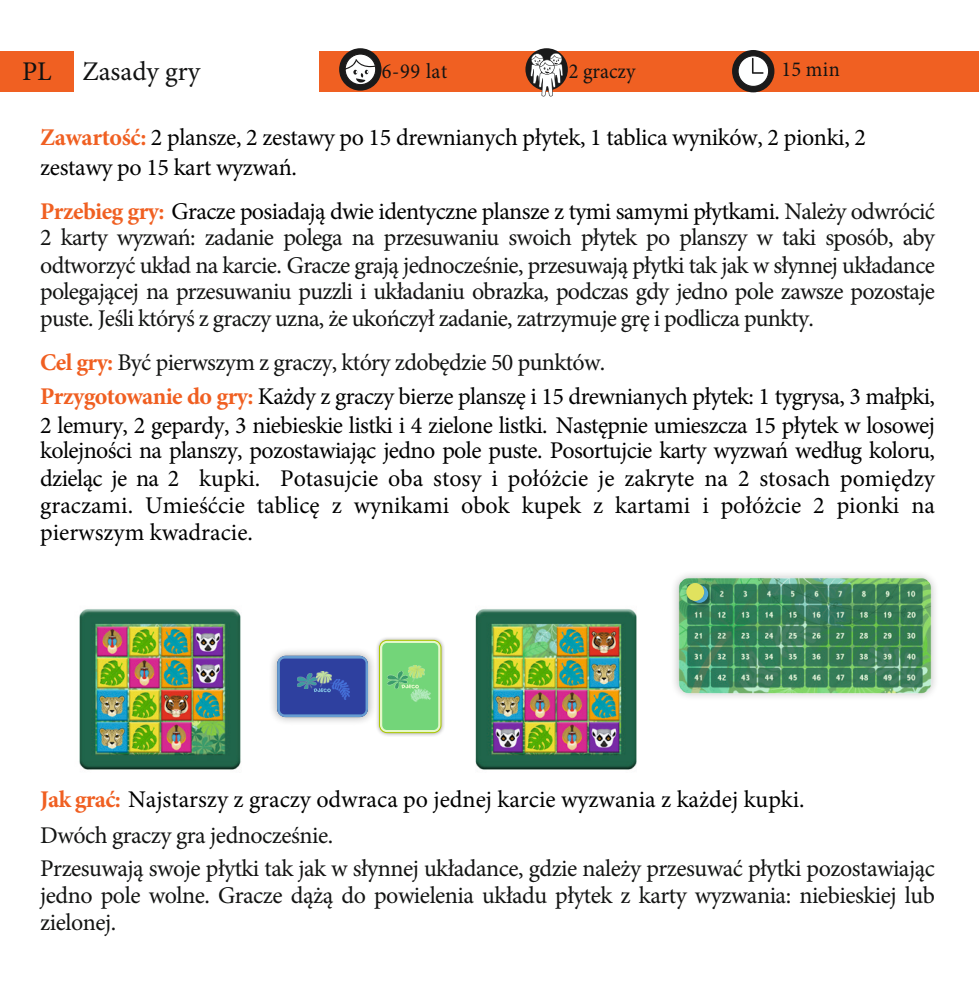
<style>
.page{position:relative;width:979px;height:984px;background:#fff}
.page>*{position:absolute;margin:0;border:0;box-sizing:border-box;transform-origin:0 0}
.t1{font:27px "Minion Pro";color:#111212}
.texte_courant{font:24px/34.5px "Minion Pro";letter-spacing:-.02em;color:#131413}
.t2{font:24px/27px "Minion Pro";letter-spacing:-.015em;color:#000}
.age_joueurs_durée{font:21.3px "Minion Pro";color:#131413;scale:.95 1}
.s1{font-weight:700;color:#f06022}
.s2{color:#000}
.s3{font-weight:700;color:#f05f21}
.s4{color:#131413}
</style>
<div class="page">
<div style="left:0;top:51px;width:74px;height:41px;background:#f06022"></div>
<div style="left:319px;top:51px;width:660px;height:41px;background:#f06022"></div>
<img style="left:79px;top:609px;width:162px;height:161px">
<div style="left:376px;top:636px;width:69px;height:101px;background:#131413;opacity:.4"></div>
<svg style="left:379px;top:640px;width:62px;height:93px;background:#7ed681"></svg>
<div style="left:379px;top:640px;width:62px;height:93px;border:1px solid #aec700;border-radius:8px"></div>
<img style="left:475px;top:609px;width:162px;height:161px">
<svg style="left:339px;top:48px;width:43px;height:43px"></svg>
<svg style="left:345px;top:53px;width:31px;height:32px"></svg>
<svg style="left:525px;top:48px;width:43px;height:43px"></svg>
<svg style="left:530px;top:53px;width:33px;height:43px"></svg>
<div style="left:732px;top:50px;width:42px;height:42px;background:#1a1a1a;border-radius:50%"></div>
<svg style="left:737px;top:55px;width:32px;height:32px"></svg>
<div style="left:670px;top:570px;width:270px;height:131px;background:#f9f9f9"></div>
<img style="left:675px;top:575px;width:259px;height:121px">
<div style="left:689px;top:584px;width:26px;height:26px;background:#0b242a;opacity:.47"></div>
<div style="left:682px;top:579px;width:26px;height:26px;background:#0b242a;opacity:.2"></div>
<div style="left:686px;top:583px;width:18px;height:18px;background:#e1e25e;border-radius:50%"></div>
<div style="left:268px;top:646px;width:109px;height:80px;background:#131413;opacity:.4"></div>
<svg style="left:277px;top:656px;width:91px;height:61px;background:#3c56a8"></svg>
<p class="t1" style="left:22px;top:53px;width:180px">PL Zasady gry</p>
<p class="age_joueurs_durée" style="left:382px;top:57px;width:70px">6-99 lat</p>
<p class="age_joueurs_durée" style="left:569px;top:57px;width:72px">2 graczy</p>
<p class="age_joueurs_durée" style="left:781px;top:55px;width:63px">15 min</p>
<p class="t2" style="left:40px;top:122px;width:827px;line-height:30.3px"><span class="s1">Zawartość:</span> 2 plansze, 2 zestawy po 15 drewnianych płytek, 1 tablica wyników, 2 pionki, 2 zestawy po 15 kart wyzwań.</p>
<p class="texte_courant" style="left:40px;top:199px;width:896px;line-height:25.5px"><span class="s1">Przebieg gry:</span> <span class="s2">Gracze posiadają dwie identyczne plansze z tymi samymi płytkami.</span> Należy odwrócić<br>2 karty wyzwań: zadanie polega na przesuwaniu swoich płytek po planszy w taki sposób, aby</p>
<p class="texte_courant" style="left:40px;top:253px;width:896px;line-height:26.1px;text-align:justify">odtworzyć układ na karcie. Gracze grają jednocześnie, przesuwają płytki tak jak w słynnej układance polegającej na przesuwaniu puzzli i układaniu obrazka, podczas gdy jedno pole zawsze pozostaje puste. Jeśli któryś z graczy uzna, że ukończył zadanie, zatrzymuje grę i podlicza punkty.</p>
<p class="t2" style="left:40px;top:346px;width:896px;line-height:33.6px"><span class="s3">Cel gry:</span> <span class="s4">Być pierwszym z graczy, który zdobędzie 50 punktów.<br></span><span class="s3">Przygotowanie do gry:</span> Każdy z graczy bierze planszę i 15 drewnianych płytek: 1 tygrysa, 3 małpki,</p>
<p class="t2" style="left:40px;top:412px;width:896px;text-align:justify">2 lemury, 2 gepardy, 3 niebieskie listki i 4 zielone listki. Następnie umieszcza 15 płytek w losowej kolejności na planszy, pozostawiając jedno pole puste. Posortujcie karty wyzwań według koloru, dzieląc je na 2 kupki. Potasujcie oba stosy i połóżcie je zakryte na 2 stosach pomiędzy graczami. Umieśćcie tablicę z wynikami obok kupek z kartami i połóżcie 2 pionki na pierwszym kwadracie.</p>
<p class="texte_courant" style="left:40px;top:782px;width:896px"><span class="s3">Jak grać:</span> <span class="s2">Najstarszy z graczy odwraca po jednej karcie wyzwania z każdej kupki.<br></span>Dwóch graczy gra jednocześnie.<br>Przesuwają swoje płytki tak jak w słynnej układance, gdzie należy przesuwać płytki pozostawiając</p>
<p class="texte_courant" style="left:40px;top:882px;width:896px;line-height:27px">jedno pole wolne. Gracze dążą do powielenia układu płytek z karty wyzwania: niebieskiej lub zielonej.</p>
</div>
